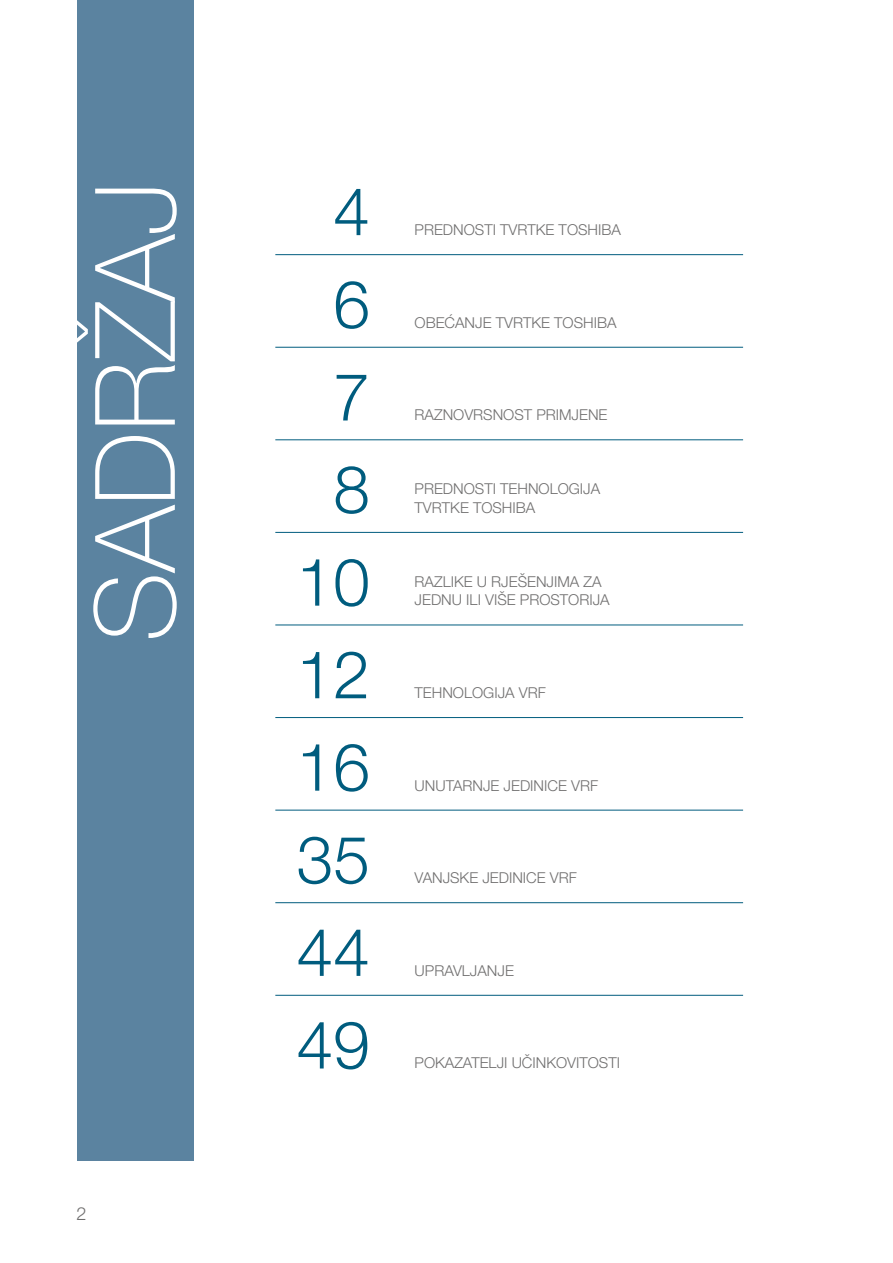
<style>
.page{position:relative;width:893px;height:1263px;background:#fff}
.page>*{position:absolute;margin:0;border:0;box-sizing:border-box;transform-origin:0 0}
.t1{font:100 111.45px "Helvetica Neue LT Pro";color:#fff}
.t2{font:300 66px/92.6px "Helvetica Neue LT Pro";color:#005c7e;text-align:justify}
.t3{font:300 18px "Helvetica Neue LT Pro";color:#706f6f}
.t4{font:300 15px/18.8px "Helvetica Neue LT Pro";color:#706f6f}
</style>
<div class="page">
<hr style="left:275px;top:254px;width:468px;height:1px;background:#005c7e">
<hr style="left:275px;top:347px;width:468px;height:1px;background:#005c7e">
<hr style="left:275px;top:439px;width:468px;height:1px;background:#005c7e">
<hr style="left:275px;top:532px;width:468px;height:1px;background:#005c7e">
<hr style="left:275px;top:625px;width:468px;height:1px;background:#005c7e">
<hr style="left:275px;top:717px;width:468px;height:1px;background:#005c7e">
<hr style="left:275px;top:810px;width:468px;height:1px;background:#005c7e">
<hr style="left:275px;top:902px;width:468px;height:1px;background:#005c7e">
<hr style="left:275px;top:995px;width:468px;height:1px;background:#005c7e">
<hr style="left:892px;top:876px;width:1px;height:285px;background:#005c7e">
<svg style="left:892px;top:876px;width:1px;height:217px"></svg>
<div style="left:77px;top:0;width:116px;height:1161px;background:#5b83a0"></div>
<h1 class="t1" style="left:71px;top:642px;width:462px;rotate:-90deg">SADRŽAJ</h1>
<p class="t3" style="left:77px;top:1202px;width:12px">2</p>
<h2 class="t2" style="left:333px;top:164px;width:38px">4</h2>
<h2 class="t2" style="left:333px;top:257px;width:38px">6</h2>
<h2 class="t2" style="left:333px;top:349px;width:38px">7</h2>
<h2 class="t2" style="left:333px;top:442px;width:38px">8</h2>
<h2 class="t2" style="left:297px;top:534px;width:75px">10<br>12</h2>
<h2 class="t2" style="left:297px;top:719px;width:75px">16<br>35<br>44<br>49</h2>
<p class="t4" style="left:415px;top:220px;width:208px">PREDNOSTI TVRTKE TOSHIBA</p>
<p class="t4" style="left:415px;top:313px;width:203px">OBEĆANJE TVRTKE TOSHIBA</p>
<p class="t4" style="left:415px;top:405px;width:194px">RAZNOVRSNOST PRIMJENE</p>
<p class="t4" style="left:415px;top:479px;width:187px">PREDNOSTI TEHNOLOGIJA<br>TVRTKE TOSHIBA</p>
<p class="t4" style="left:415px;top:572px;width:197px">RAZLIKE U RJEŠENJIMA ZA<br>JEDNU ILI VIŠE PROSTORIJA</p>
<p class="t4" style="left:415px;top:683px;width:133px">TEHNOLOGIJA VRF</p>
<p class="t4" style="left:415px;top:775px;width:185px">UNUTARNJE JEDINICE VRF</p>
<p class="t4" style="left:415px;top:868px;width:164px">VANJSKE JEDINICE VRF</p>
<p class="t4" style="left:415px;top:961px;width:101px">UPRAVLJANJE</p>
<p class="t4" style="left:415px;top:1053px;width:207px">POKAZATELJI UČINKOVITOSTI</p>
</div>
